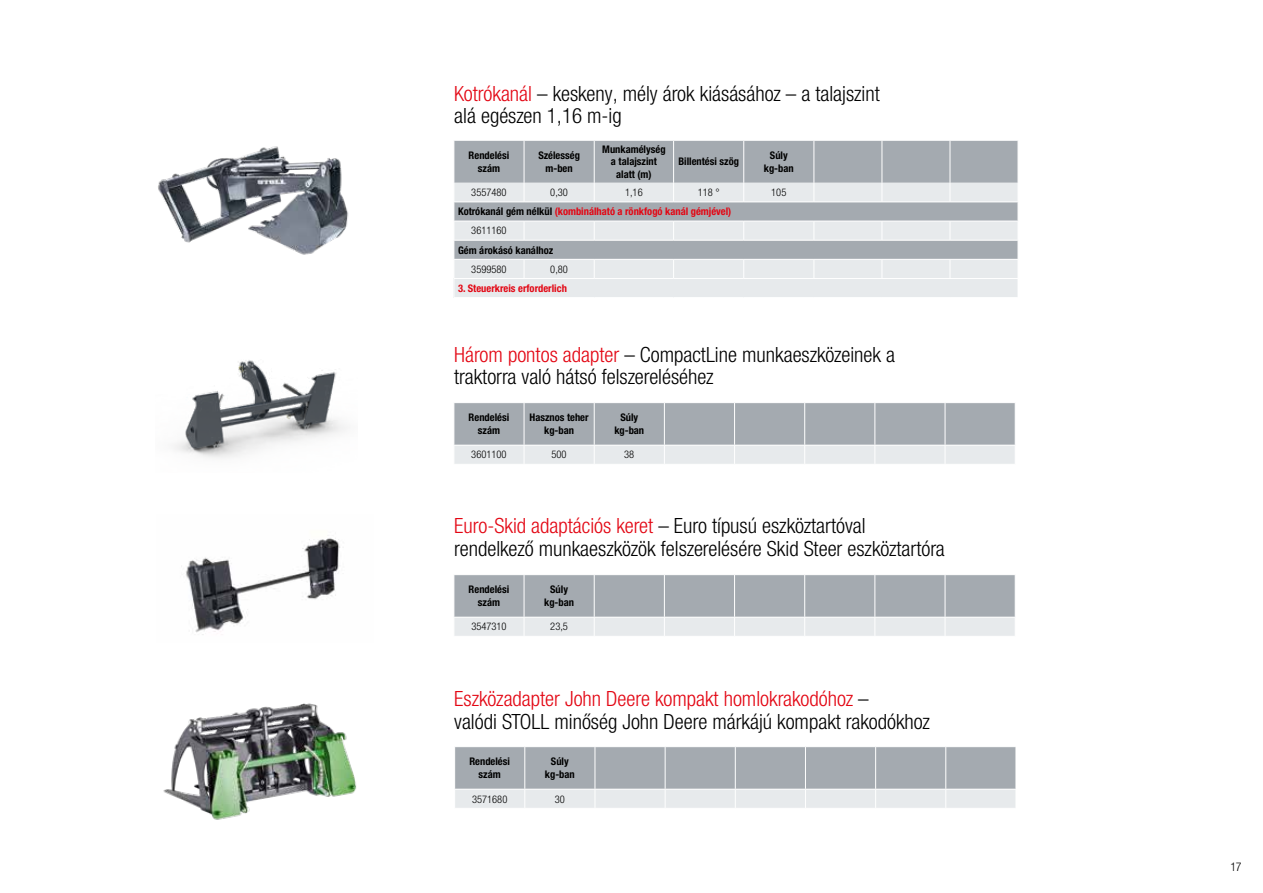
<style>
.page{position:relative;width:1263px;height:893px;background:#fff}
.page>*{position:absolute;margin:0;border:0;box-sizing:border-box;transform-origin:0 0}
.t1{font:300 condensed 21px/22.5px "Helvetica Neue LTW1 G";color:#000}
.t2{font:300 condensed 12px "Helvetica Neue LTW1 G";color:#000}
.t3{font:700 condensed 10.5px/12.6px "Helvetica Neue LTW1 G";color:#000;text-align:center}
.t4{font:700 condensed 10.5px/19.2px "Helvetica Neue LTW1 G";color:#e30613}
.t5{font:300 condensed 10.5px "Helvetica Neue LTW1 G";color:#000}
.s1{color:#e30613}
.s2{color:#000}
.s3{font-weight:300;color:#000}
</style>
<div class="page">
<img style="left:158px;top:146px;width:191px;height:109px">
<img style="left:173px;top:360px;width:174px;height:98px">
<img style="left:181px;top:538px;width:159px;height:97px">
<img style="left:163px;top:703px;width:194px;height:117px">
<div style="left:454px;top:141px;width:564px;height:42px;background:#a4aab0"></div>
<svg style="left:454px;top:183px;width:564px;height:95px;fill:#e7eaec"></svg>
<div style="left:454px;top:278px;width:564px;height:20px;background:#e7eaec"></div>
<svg style="left:524px;top:183px;width:1px;height:19px"></svg>
<svg style="left:594px;top:183px;width:1px;height:19px"></svg>
<svg style="left:673px;top:183px;width:1px;height:19px"></svg>
<svg style="left:743px;top:183px;width:1px;height:19px"></svg>
<svg style="left:813px;top:183px;width:1px;height:19px"></svg>
<svg style="left:881px;top:183px;width:1px;height:19px"></svg>
<svg style="left:950px;top:183px;width:1px;height:19px"></svg>
<svg style="left:524px;top:222px;width:1px;height:18px"></svg>
<svg style="left:594px;top:222px;width:1px;height:18px"></svg>
<svg style="left:673px;top:222px;width:1px;height:18px"></svg>
<svg style="left:743px;top:222px;width:1px;height:18px"></svg>
<svg style="left:813px;top:222px;width:1px;height:18px"></svg>
<svg style="left:881px;top:222px;width:1px;height:18px"></svg>
<svg style="left:950px;top:222px;width:1px;height:18px"></svg>
<svg style="left:524px;top:260px;width:1px;height:18px"></svg>
<svg style="left:594px;top:260px;width:1px;height:18px"></svg>
<svg style="left:673px;top:260px;width:1px;height:18px"></svg>
<svg style="left:743px;top:260px;width:1px;height:18px"></svg>
<svg style="left:813px;top:260px;width:1px;height:18px"></svg>
<svg style="left:881px;top:260px;width:1px;height:18px"></svg>
<svg style="left:950px;top:260px;width:1px;height:18px"></svg>
<hr style="left:524px;top:141px;width:1px;height:42px;background:#fff">
<hr style="left:594px;top:141px;width:1px;height:42px;background:#fff">
<hr style="left:673px;top:141px;width:1px;height:42px;background:#fff">
<hr style="left:743px;top:141px;width:1px;height:42px;background:#fff">
<hr style="left:813px;top:141px;width:1px;height:42px;background:#fff">
<hr style="left:881px;top:141px;width:1px;height:42px;background:#fff">
<hr style="left:950px;top:141px;width:1px;height:42px;background:#fff">
<hr style="left:453px;top:278px;width:71px;height:1px;background:#fff">
<hr style="left:524px;top:278px;width:70px;height:1px;background:#fff">
<hr style="left:594px;top:278px;width:80px;height:1px;background:#fff">
<hr style="left:674px;top:278px;width:70px;height:1px;background:#fff">
<hr style="left:744px;top:278px;width:70px;height:1px;background:#fff">
<hr style="left:814px;top:278px;width:68px;height:1px;background:#fff">
<hr style="left:882px;top:278px;width:68px;height:1px;background:#fff">
<hr style="left:950px;top:278px;width:68px;height:1px;background:#fff">
<hr style="left:453px;top:202px;width:71px;height:1px;background:#fff">
<hr style="left:524px;top:202px;width:70px;height:1px;background:#fff">
<hr style="left:594px;top:202px;width:80px;height:1px;background:#fff">
<hr style="left:674px;top:202px;width:70px;height:1px;background:#fff">
<hr style="left:744px;top:202px;width:70px;height:1px;background:#fff">
<hr style="left:814px;top:202px;width:68px;height:1px;background:#fff">
<hr style="left:882px;top:202px;width:68px;height:1px;background:#fff">
<hr style="left:950px;top:202px;width:68px;height:1px;background:#fff">
<hr style="left:453px;top:240px;width:71px;height:1px;background:#fff">
<hr style="left:524px;top:240px;width:70px;height:1px;background:#fff">
<hr style="left:594px;top:240px;width:80px;height:1px;background:#fff">
<hr style="left:674px;top:240px;width:70px;height:1px;background:#fff">
<hr style="left:744px;top:240px;width:70px;height:1px;background:#fff">
<hr style="left:814px;top:240px;width:68px;height:1px;background:#fff">
<hr style="left:882px;top:240px;width:68px;height:1px;background:#fff">
<hr style="left:950px;top:240px;width:68px;height:1px;background:#fff">
<hr style="left:453px;top:297px;width:71px;height:1px;background:#fff">
<hr style="left:524px;top:297px;width:70px;height:1px;background:#fff">
<hr style="left:594px;top:297px;width:80px;height:1px;background:#fff">
<hr style="left:674px;top:297px;width:70px;height:1px;background:#fff">
<hr style="left:744px;top:297px;width:70px;height:1px;background:#fff">
<hr style="left:814px;top:297px;width:68px;height:1px;background:#fff">
<hr style="left:882px;top:297px;width:68px;height:1px;background:#fff">
<hr style="left:950px;top:297px;width:68px;height:1px;background:#fff">
<hr style="left:453px;top:221px;width:71px;height:1px;background:#fff">
<hr style="left:524px;top:221px;width:70px;height:1px;background:#fff">
<hr style="left:594px;top:221px;width:80px;height:1px;background:#fff">
<hr style="left:674px;top:221px;width:70px;height:1px;background:#fff">
<hr style="left:744px;top:221px;width:70px;height:1px;background:#fff">
<hr style="left:814px;top:221px;width:68px;height:1px;background:#fff">
<hr style="left:882px;top:221px;width:68px;height:1px;background:#fff">
<hr style="left:950px;top:221px;width:68px;height:1px;background:#fff">
<hr style="left:453px;top:259px;width:71px;height:1px;background:#fff">
<hr style="left:524px;top:259px;width:70px;height:1px;background:#fff">
<hr style="left:594px;top:259px;width:80px;height:1px;background:#fff">
<hr style="left:674px;top:259px;width:70px;height:1px;background:#fff">
<hr style="left:744px;top:259px;width:70px;height:1px;background:#fff">
<hr style="left:814px;top:259px;width:68px;height:1px;background:#fff">
<hr style="left:882px;top:259px;width:68px;height:1px;background:#fff">
<hr style="left:950px;top:259px;width:68px;height:1px;background:#fff">
<svg style="left:454px;top:403px;width:561px;height:61px"></svg>
<hr style="left:453px;top:445px;width:71px;height:1px;background:#fff">
<hr style="left:524px;top:445px;width:70px;height:1px;background:#fff">
<hr style="left:594px;top:445px;width:70px;height:1px;background:#fff">
<hr style="left:664px;top:445px;width:70px;height:1px;background:#fff">
<hr style="left:734px;top:445px;width:71px;height:1px;background:#fff">
<hr style="left:805px;top:445px;width:70px;height:1px;background:#fff">
<hr style="left:875px;top:445px;width:70px;height:1px;background:#fff">
<hr style="left:945px;top:445px;width:70px;height:1px;background:#fff">
<svg style="left:454px;top:575px;width:561px;height:61px"></svg>
<hr style="left:453px;top:617px;width:71px;height:1px;background:#fff">
<hr style="left:524px;top:617px;width:70px;height:1px;background:#fff">
<hr style="left:594px;top:617px;width:70px;height:1px;background:#fff">
<hr style="left:664px;top:617px;width:70px;height:1px;background:#fff">
<hr style="left:734px;top:617px;width:71px;height:1px;background:#fff">
<hr style="left:805px;top:617px;width:70px;height:1px;background:#fff">
<hr style="left:875px;top:617px;width:70px;height:1px;background:#fff">
<hr style="left:945px;top:617px;width:70px;height:1px;background:#fff">
<svg style="left:455px;top:747px;width:561px;height:61px"></svg>
<hr style="left:454px;top:789px;width:71px;height:1px;background:#fff">
<hr style="left:525px;top:789px;width:70px;height:1px;background:#fff">
<hr style="left:595px;top:789px;width:70px;height:1px;background:#fff">
<hr style="left:665px;top:789px;width:70px;height:1px;background:#fff">
<hr style="left:735px;top:789px;width:70px;height:1px;background:#fff">
<hr style="left:805px;top:789px;width:71px;height:1px;background:#fff">
<hr style="left:876px;top:789px;width:70px;height:1px;background:#fff">
<hr style="left:946px;top:789px;width:70px;height:1px;background:#fff">
<p class="t1" style="left:454px;top:82px;width:427px"><span class="s1">Kotrókanál</span> – keskeny, mély árok kiásásához – a talajszint alá egészen 1,16 m-ig</p>
<p class="t3" style="left:469px;top:149px;width:42px">Rendelési szám</p>
<p class="t3" style="left:538px;top:149px;width:43px">Szélesség m-ben</p>
<p class="t3" style="left:602px;top:143px;width:65px">Munkamélység a talajszint alatt (m)</p>
<p class="t3" style="left:678px;top:155px;width:62px">Billentési szög</p>
<p class="t3" style="left:764px;top:149px;width:31px">Súly kg-ban</p>
<p class="t5" style="left:471px;top:186px;width:37px">3557480</p>
<p class="t5" style="left:550px;top:186px;width:19px">0,30</p>
<p class="t5" style="left:625px;top:186px;width:19px">1,16</p>
<p class="t5" style="left:698px;top:186px;width:23px">118 °</p>
<p class="t5" style="left:771px;top:186px;width:17px">105</p>
<p class="t4" style="left:471px;top:202px;width:261px;text-indent:-13px"><span class="s2">Kotrókanál gém nélkül</span> (kombinálható a rönkfogó kanál gémjével)<br><span class="s3">3611160</span></p>
<p class="t3" style="left:458px;top:243px;width:97px">Gém árokásó kanálhoz</p>
<p class="t5" style="left:471px;top:263px;width:37px">3599580</p>
<p class="t5" style="left:550px;top:263px;width:19px">0,80</p>
<p class="t4" style="left:458px;top:278px;width:110px">3. Steuerkreis erforderlich</p>
<p class="t1" style="left:454px;top:343px;width:442px"><span class="s1">Három pontos adapter</span> – CompactLine munkaeszközeinek a traktorra való hátsó felszereléséhez</p>
<p class="t3" style="left:469px;top:411px;width:42px">Rendelési szám</p>
<p class="t3" style="left:530px;top:411px;width:61px">Hasznos teher kg-ban</p>
<p class="t3" style="left:614px;top:411px;width:31px">Súly kg-ban</p>
<p class="t5" style="left:471px;top:449px;width:37px">3601100</p>
<p class="t5" style="left:552px;top:449px;width:17px">500</p>
<p class="t5" style="left:624px;top:449px;width:12px">38</p>
<p class="t1" style="left:454px;top:515px;width:492px"><span class="s1">Euro-Skid adaptációs keret</span> – Euro típusú eszköztartóval rendelkező munkaeszközök felszerelésére Skid Steer eszköztartóra</p>
<p class="t3" style="left:469px;top:583px;width:42px">Rendelési szám</p>
<p class="t3" style="left:544px;top:583px;width:31px">Súly kg-ban</p>
<p class="t5" style="left:471px;top:621px;width:37px">3547310</p>
<p class="t5" style="left:550px;top:621px;width:19px">23,5</p>
<p class="t1" style="left:454px;top:687px;width:477px"><span class="s1">Eszközadapter John Deere kompakt homlokrakodóhoz</span> –<br>valódi STOLL minőség John Deere márkájú kompakt rakodókhoz</p>
<p class="t3" style="left:469px;top:755px;width:42px">Rendelési szám</p>
<p class="t3" style="left:545px;top:755px;width:31px">Súly kg-ban</p>
<p class="t5" style="left:472px;top:793px;width:37px">3571680</p>
<p class="t5" style="left:555px;top:793px;width:12px">30</p>
<p class="t2" style="left:1230px;top:860px;width:13px">17</p>
</div>
